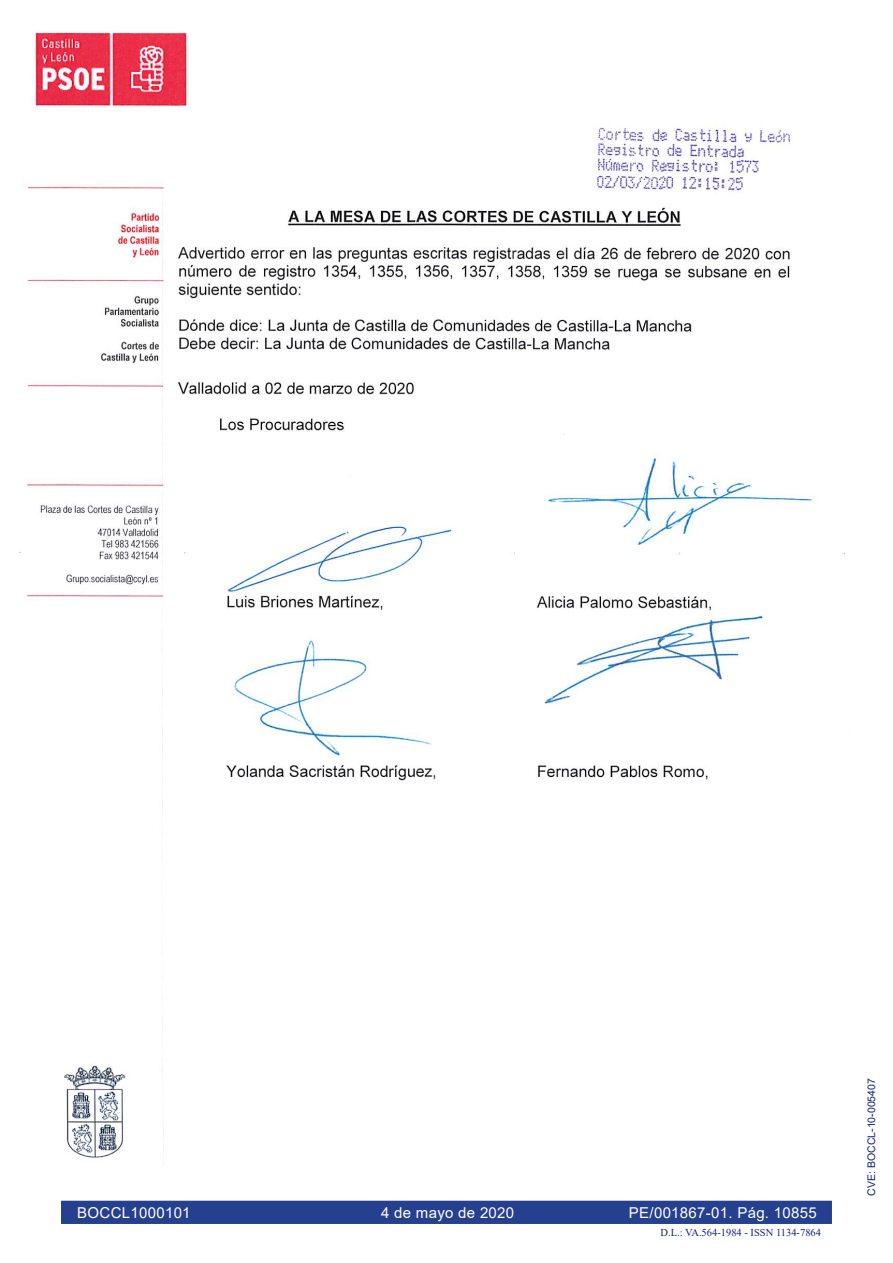
<style>
.page{position:relative;width:893px;height:1263px;background:#fff}
.page>*{position:absolute;margin:0;border:0;box-sizing:border-box;transform-origin:0 0}
.t1{font:15px "Arial";letter-spacing:.02em;color:#fff}
.t2{font:10.5px "Times New Roman";color:#132477}
.t3{font:10.5px "Arial";color:#132477}
</style>
<div class="page">
<div style="left:60px;top:1200px;width:773px;height:25px;background:#25408f"></div>
<div style="left:60px;top:1199px;width:773px;height:26px;border:2px solid #fff"></div>
<img style="left:19px;top:32px;width:826px;height:1168px">
<p class="t1" style="left:77px;top:1202px;width:115px">BOCCL1000101</p>
<p class="t1" style="left:381px;top:1202px;width:135px">4 de mayo de 2020</p>
<p class="t1" style="left:629px;top:1202px;width:189px">PE/001867-01. Pág. 10855</p>
<p class="t2" style="left:661px;top:1225px;width:162px">D.L.: VA.564-1984 - ISSN 1134-7864</p>
<p class="t3" style="left:864px;top:1195px;width:119px;rotate:-90deg">CVE: BOCCL-10-005407</p>
</div>
